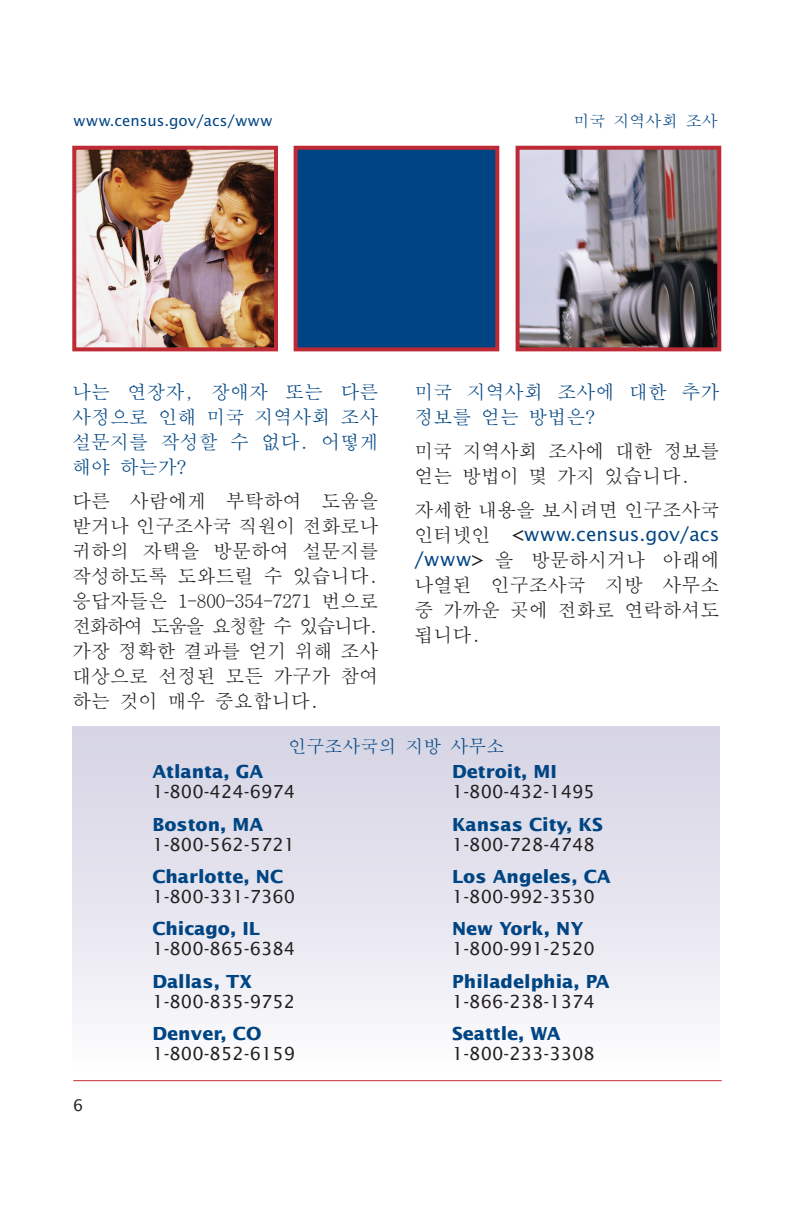
<style>
.page{position:relative;width:793px;height:1225px;background:#fff}
.page>*{position:absolute;margin:0;border:0;box-sizing:border-box;transform-origin:0 0}
.t1{font:19px/25px "Batang Che";color:#231f20;text-align:justify}
.t2{font:19px/25px "Batang Che";color:#004583;text-align:justify}
.t3{font:19px/25px "Batang Che";letter-spacing:-.025em;color:#231f20}
.t4{font:19px "Lucida Sans";color:#004583}
.t5{font:18px "Lucida Sans";color:#231f20}
.t6{font:700 18px "Lucida Sans";color:#004583}
.t7{font:18px "Batang Che";color:#004583}
.t8{font:16px "Batang Che";color:#004583}
.t9{font:15px "Lucida Sans";color:#004583}
.s1{font-family:"Batang Che";color:#231f20}
.s2{color:#231f20}
.s3{font-family:"Lucida Sans";color:#004583}
.s4{font-family:"Lucida Sans"}
</style>
<div class="page">
<hr style="left:73px;top:1080px;width:648px;height:1px;background:#be2b36">
<div style="left:72px;top:726px;width:647px;height:341px;background:linear-gradient(to bottom,#d4d2e3,#fafafc)"></div>
<img style="left:520px;top:151px;width:196px;height:195px">
<div style="left:515px;top:146px;width:206px;height:205px;border:4px solid #be2b36"></div>
<img style="left:77px;top:151px;width:196px;height:195px">
<div style="left:72px;top:146px;width:206px;height:205px;border:4px solid #be2b36"></div>
<div style="left:295px;top:148px;width:202px;height:201px;background:#004583"></div>
<div style="left:293px;top:146px;width:206px;height:205px;border:4px solid #be2b36"></div>
<p class="t9" style="left:73px;top:112px;width:201px">www.census.gov/acs/www</p>
<p class="t8" style="left:573px;top:113px;width:145px">미국 지역사회 조사</p>
<p class="t2" style="left:72px;top:380px;width:307px">나는 연장자, 장애자 또는 다른 사정으로 인해 미국 지역사회 조사 설문지를 작성할 수 없다. 어떻게 해야 하는가?</p>
<p class="t1" style="left:72px;top:489px;width:308px">다른 사람에게 부탁하여 도움을 받거나 인구조사국 직원이 전화로나 귀하의 자택을 방문하여 설문지를 작성하도록 도와드릴 수 있습니다. 응답자들은 1-800-354-7271 번으로 전화하여 도움을 요청할 수 있습니다. 가장 정확한 결과를 얻기 위해 조사 대상으로 선정된 모든 가구가 참여 하는 것이 매우 중요합니다.</p>
<p class="t2" style="left:414px;top:380px;width:306px">미국 지역사회 조사에 대한 추가 정보를 얻는 방법은?</p>
<p class="t3" style="left:414px;top:439px;width:306px">미국 지역사회 조사에 대한 정보를 얻는 방법이 몇 가지 있습니다.</p>
<p class="t1" style="left:414px;top:498px;width:306px">자세한 내용을 보시려면 인구조사국</p>
<p class="t4" style="left:414px;top:523px;width:306px"><span class="s1">인터넷인</span> <span class="s2">&lt;</span>www.census.gov/acs</p>
<p class="t1" style="left:414px;top:548px;width:306px"><span class="s3">/www</span><span class="s4">&gt;</span> 을 방문하시거나 아래에 나열된 인구조사국 지방 사무소 중 가까운 곳에 전화로 연락하셔도 됩니다.</p>
<p class="t7" style="left:288px;top:737px;width:217px">인구조사국의 지방 사무소</p>
<p class="t6" style="left:152px;top:761px;width:112px">Atlanta, GA</p>
<p class="t5" style="left:152px;top:781px;width:142px">1-800-424-6974</p>
<p class="t6" style="left:152px;top:814px;width:113px">Boston, MA</p>
<p class="t5" style="left:152px;top:833px;width:144px">1-800-562-5 721</p>
<p class="t6" style="left:152px;top:866px;width:132px">Charlotte, NC</p>
<p class="t5" style="left:152px;top:886px;width:144px">1-800-33 1-7360</p>
<p class="t6" style="left:152px;top:918px;width:109px">Chicago, IL</p>
<p class="t5" style="left:152px;top:938px;width:142px">1-800-865 -63 84</p>
<p class="t6" style="left:152px;top:971px;width:101px">Dallas, TX</p>
<p class="t5" style="left:152px;top:991px;width:144px">1-800-835-975 2</p>
<p class="t6" style="left:152px;top:1023px;width:110px">Denver, CO</p>
<p class="t5" style="left:152px;top:1043px;width:144px">1-800-85 2-6159</p>
<p class="t6" style="left:452px;top:761px;width:106px">Detroit, MI</p>
<p class="t5" style="left:452px;top:781px;width:140px">1-800-43 2-1495</p>
<p class="t6" style="left:452px;top:814px;width:152px">Kansas City, KS</p>
<p class="t5" style="left:452px;top:833px;width:144px">1-800-728-4748</p>
<p class="t6" style="left:452px;top:866px;width:160px">Los Angeles, CA</p>
<p class="t5" style="left:452px;top:886px;width:109px">1-800-992-353</p>
<p class="t5" style="left:583px;top:886px;width:13px">0</p>
<p class="t6" style="left:452px;top:918px;width:133px">New York, NY</p>
<p class="t5" style="left:452px;top:938px;width:144px">1-800-991-25 20</p>
<p class="t6" style="left:452px;top:971px;width:159px">Philadelphia, PA</p>
<p class="t5" style="left:452px;top:991px;width:142px">1-866-238-13 74</p>
<p class="t6" style="left:452px;top:1023px;width:110px">Seattle, WA</p>
<p class="t5" style="left:452px;top:1043px;width:144px">1-800-233-33 08</p>
</div>
